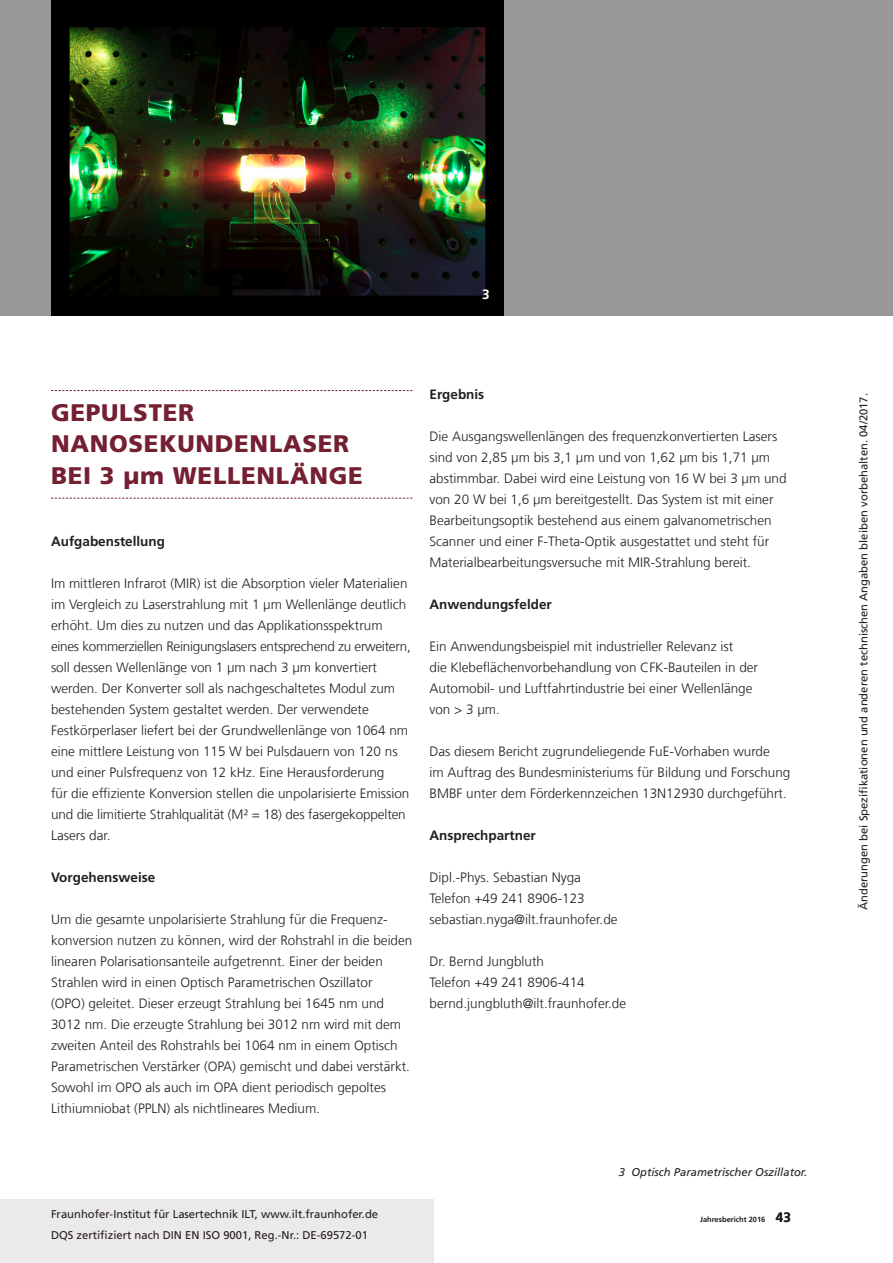
<style>
.page{position:relative;width:893px;height:1263px;background:#fff}
.page>*{position:absolute;margin:0;border:0;box-sizing:border-box;transform-origin:0 0}
.t1{font:900 24px/31.5px "Frutiger LT Com";letter-spacing:.03em;color:#751f32}
.t2{font:300 13.5px/21px "Frutiger LT Com";color:#231f20}
.t3{font:700 13.5px "Frutiger LT Com";color:#231f20}
.t4{font:700 13.5px "Frutiger LT Com";color:#fff}
.t5{font:11.25px/21px "Frutiger LT Com";color:#231f20}
.t6{font:italic 11.25px "Frutiger LT Com";color:#231f20}
.t7{font:700 7.5px "Frutiger LT Com";color:#231f20}
.s1{font-size:13.5px}
</style>
<div class="page">
<div style="left:0;top:1199px;width:434px;height:64px;background:#ece9ea"></div>
<div style="left:0;top:0;width:893px;height:315px;background:#999798"></div>
<img style="left:51px;top:0;width:453px;height:315px">
<svg style="left:51px;top:390px;width:361px;height:1px"></svg>
<svg style="left:51px;top:498px;width:361px;height:1px"></svg>
<p class="t4" style="left:482px;top:286px;width:9px">3</p>
<h1 class="t1" style="left:51px;top:397px;width:313px">GEPULSTER<br>NANOSEKUNDENLASER<br>BEI 3 μm WELLENLÄNGE</h1>
<p class="t3" style="left:51px;top:533px;width:116px">Aufgabenstellung</p>
<p class="t2" style="left:51px;top:573px;width:361px">Im mittleren Infrarot (MIR) ist die Absorption vieler Materialien im Vergleich zu Laserstrahlung mit 1 µm Wellenlänge deutlich erhöht. Um dies zu nutzen und das Applikationsspektrum eines kommerziellen Reinigungslasers entsprechend zu erweitern, soll dessen Wellenlänge von 1 µm nach 3 µm konvertiert werden. Der Konverter soll als nachgeschaltetes Modul zum bestehenden System gestaltet werden. Der verwendete Festkörperlaser liefert bei der Grundwellenlänge von 1064 nm eine mittlere Leistung von 115 W bei Pulsdauern von 120 ns und einer Pulsfrequenz von 12 kHz. Eine Herausforderung<br>für die effiziente Konversion stellen die unpolarisierte Emission und die limitierte Strahlqualität (M² = 18) des fasergekoppelten Lasers dar.</p>
<p class="t3" style="left:51px;top:869px;width:106px">Vorgehensweise</p>
<p class="t2" style="left:51px;top:909px;width:363px">Um die gesamte unpolarisierte Strahlung für die Frequenz&shy;konversion nutzen zu können, wird der Rohstrahl in die beiden linearen Polarisationsanteile aufgetrennt. Einer der beiden Strahlen wird in einen Optisch Parametrischen Oszillator<br>(OPO) geleitet. Dieser erzeugt Strahlung bei 1645 nm und 3012 nm. Die erzeugte Strahlung bei 3012 nm wird mit dem zweiten Anteil des Rohstrahls bei 1064 nm in einem Optisch Parametrischen Verstärker (OPA) gemischt und dabei verstärkt.<br>Sowohl im OPO als auch im OPA dient periodisch gepoltes Lithiumniobat (PPLN) als nichtlineares Medium.</p>
<p class="t3" style="left:429px;top:387px;width:56px">Ergebnis</p>
<p class="t2" style="left:429px;top:426px;width:359px">Die Ausgangswellenlängen des frequenzkonvertierten Lasers sind von 2,85 µm bis 3,1 µm und von 1,62 µm bis 1,71 µm abstimmbar. Dabei wird eine Leistung von 16 W bei 3 µm und von 20 W bei 1,6 µm bereitgestellt. Das System ist mit einer Bearbeitungsoptik bestehend aus einem galvanometrischen Scanner und einer F-Theta-Optik ausgestattet und steht für Materialbearbeitungsversuche mit MIR-Strahlung bereit.</p>
<p class="t3" style="left:429px;top:597px;width:124px">Anwendungsfelder</p>
<p class="t2" style="left:429px;top:636px;width:330px">Ein Anwendungsbeispiel mit industrieller Relevanz ist<br>die Klebeflächenvorbehandlung von CFK-Bauteilen in der Automobil- und Luftfahrtindustrie bei einer Wellenlänge von &gt; 3 µm.</p>
<p class="t2" style="left:429px;top:741px;width:362px">Das diesem Bericht zugrundeliegende FuE-Vorhaben wurde<br>im Auftrag des Bundesministeriums für Bildung und Forschung<br>BMBF unter dem Förderkennzeichen 13N12930 durchgeführt.</p>
<p class="t3" style="left:429px;top:828px;width:108px">Ansprechpartner</p>
<p class="t2" style="left:429px;top:867px;width:190px">Dipl.-Phys. Sebastian Nyga<br>Telefon +49 241 8906-123 sebastian.nyga@ilt.fraunhofer.de</p>
<p class="t2" style="left:429px;top:951px;width:198px">Dr. Bernd Jungbluth<br>Telefon +49 241 8906-414 bernd.jungbluth@ilt.fraunhofer.de</p>
<p class="t5" style="left:51px;top:1204px;width:329px">Fraunhofer-Institut für Lasertechnik ILT, www.ilt.fraunhofer.de<br>DQS zertifiziert nach DIN EN ISO 9001, Reg.-Nr.: DE-69572-01</p>
<p class="t6" style="left:619px;top:1166px;width:190px">3 Optisch Parametrischer Oszillator.</p>
<p class="t7" style="left:700px;top:1215px;width:92px">Jahresbericht 2016 <span class="s1">43</span></p>
<p class="t5" style="left:853px;top:910px;width:518px;rotate:-90deg">Änderungen bei Spezifikationen und anderen technischen Angaben bleiben vorbehalten. 04/2017.</p>
</div>
